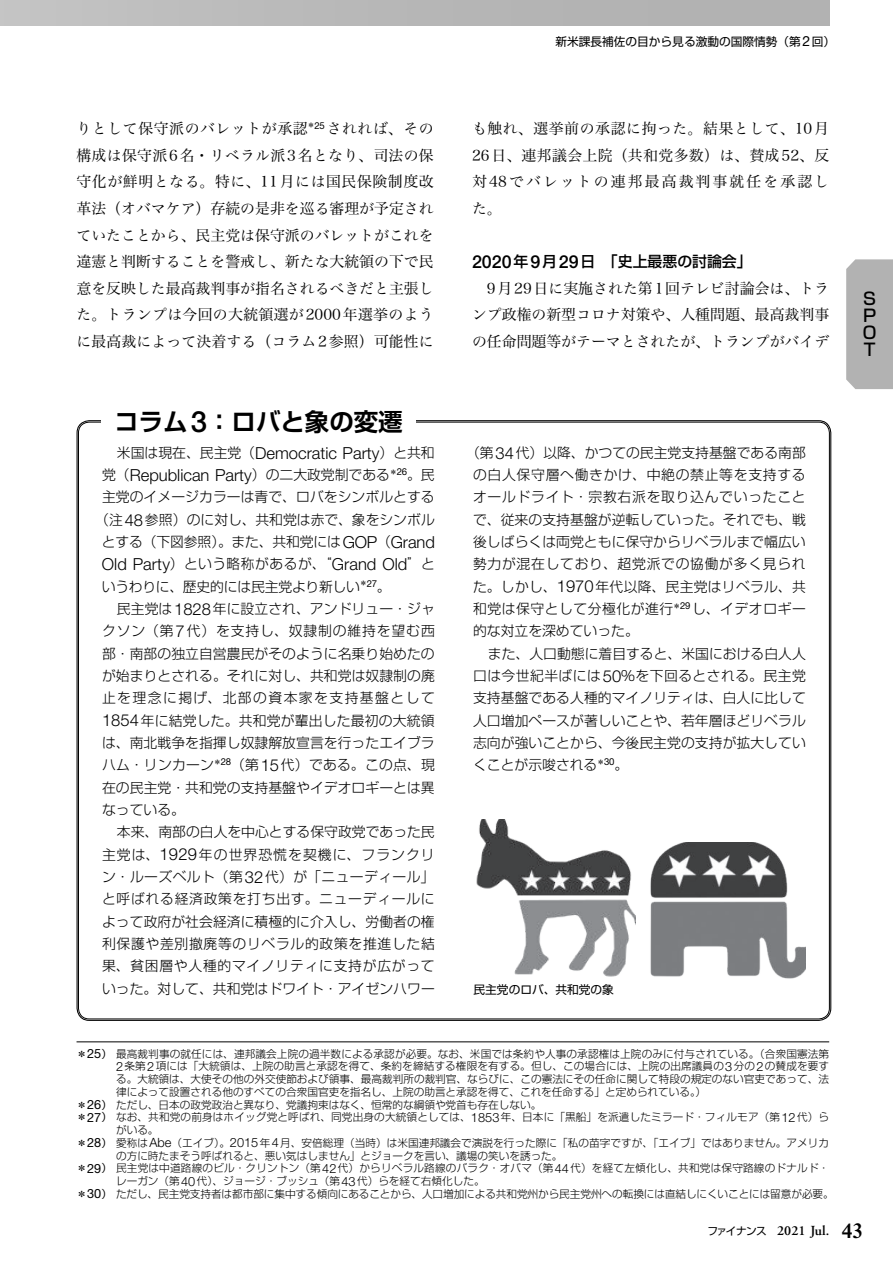
<style>
.page{position:relative;width:893px;height:1263px;background:#fff}
.page>*{position:absolute;margin:0;border:0;box-sizing:border-box;transform-origin:0 0}
.t1{font:700 24.45px "Shin Go Pr 6 N De";color:#000}
.t2{font:500 16.95px/17px "Shin Go Pr 6 N";color:#000;text-align:justify}
.t3{font:300 16.65px/22.4px "Helvetica Neue LT Std";color:#000;text-align:right}
.t4{font:14.85px/26.5px "Hiragino Serif Pr 6 N W3";letter-spacing:.01em;color:#000;text-align:justify}
.t5{font:500 14.85px "Shin Go Pr 6 N";color:#000}
.t6{font:300 13.8px/22.4px "Shin Go Pr 6 N";letter-spacing:.005em;color:#000;text-align:justify}
.t7{font:300 13.8px "Shin Go Pr 6 N";letter-spacing:.05em;color:#000}
.t8{font:300 13.8px "Shin Go Pr 6 N";letter-spacing:.075em;color:#000}
.t9{font:300 13.8px "Shin Go Pr 6 N";letter-spacing:.03em;color:#000}
.t10{font:300 13.8px "Shin Go Pr 6 N";letter-spacing:-.02em;color:#000}
.t11{font:300 13.8px "Shin Go Pr 6 N";letter-spacing:.065em;color:#000}
.t12{font:300 13.8px "Shin Go Pr 6 N";letter-spacing:.105em;color:#000}
.t13{font:600 13.8px "Adobe Garamond Pro";color:#000}
.t14{font:11.7px "Shin Go Pr 6 N";color:#000}
.t15{font:300 10.65px "Shin Go Pr 6 N";color:#000}
.s1{font-family:"Helvetica Neue LT Std";font-weight:500;font-size:29.4px}
.s2{font-family:"Shin Go Pr 6 N";font-size:13.8px}
.s3{font-family:"Helvetica Neue LT Std";font-size:16.65px}
.s4{font-family:"Helvetica Neue LT Std";font-size:14.1px}
.s5{font-family:"Helvetica Neue LT Std";font-size:17.85px}
.s6{font-weight:400}
.s7{font-family:"Helvetica Neue LT Std";font-weight:400;font-size:12.75px}
.s8{font-family:"Helvetica Neue LT Std";font-size:12.75px}
.s9{font-family:"Shin Go Pr 6 N";font-weight:400;font-size:10.65px}
.s10{font-family:"Times LT Std";font-size:21.3px}
</style>
<div class="page">
<hr style="left:77px;top:1041px;width:752px;height:1px;background:#000">
<img style="left:476px;top:820px;width:159px;height:157px">
<img style="left:650px;top:842px;width:155px;height:137px">
<div style="left:0;top:0;width:829px;height:26px;background:#b2b2b2"></div>
<div style="left:846px;top:259px;width:47px;height:130px;background:#b2b2b2"></div>
<p class="t4" style="left:77px;top:114px;width:359px">りとして保守派のバレットが承認<sup>＊</sup><sup>25</sup>されれば、その構成は保守派6名・リベラル派3名となり、司法の保守化が鮮明となる。特に、11月には国民保険制度改革法（オバマケア）存続の是非を巡る審理が予定されていたことから、民主党は保守派のバレットがこれを違憲と判断することを警戒し、新たな大統領の下で民意を反映した最高裁判事が指名されるべきだと主張した。トランプは今回の大統領選が2000年選挙のように最高裁によって決着する（コラム2参照）可能性に</p>
<h1 class="t1" style="left:114px;top:401px;width:290px">コラム<span class="s1">3</span>：ロバと象の変遷</h1>
<h3 class="t3" style="left:102px;top:441px;width:334px"><span class="s2">米国は現在、民主党（</span>Democratic Party<span class="s2">）と共和党（</span>Republican Party<span class="s2">）の二大政党制である</span><sup>＊</sup><sup>26</sup><span class="s2">。民</span></h3>
<p class="t6" style="left:95px;top:485px;width:341px;text-align:center">主党のイメージカラーは青で、ロバをシンボルとする（注<span class="s3">48</span>参照）のに対し、共和党は赤で、象をシンボルとする（下図参照）。また、共和党には<span class="s3">GOP</span>（<span class="s3">Grand</span></p>
<h3 class="t3" style="left:102px;top:553px;width:334px">Old Party<span class="s2">）という略称があるが、“</span>Grand Old<span class="s2">”と</span></h3>
<p class="t10" style="left:102px;top:575px;width:290px">いうわりに、歴史的には民主党より新しい<sup>＊</sup><sup>27</sup>。</p>
<p class="t6" style="left:117px;top:596px;width:319px">民主党は<span class="s3">1828</span>年に設立され、アンドリュー・ジャ</p>
<p class="t11" style="left:102px;top:620px;width:334px">クソン（第<span class="s3">7</span>代）を支持し、奴隷制の維持を望む西</p>
<p class="t6" style="left:102px;top:641px;width:334px">部・南部の独立自営農民がそのように名乗り始めたの</p>
<p class="t6" style="left:102px;top:663px;width:334px">が始まりとされる。それに対し、共和党は奴隷制の廃</p>
<p class="t12" style="left:102px;top:687px;width:334px">止を理念に掲げ、北部の資本家を支持基盤として</p>
<p class="t6" style="left:102px;top:708px;width:334px"><span class="s3">1854</span>年に結党した。共和党が輩出した最初の大統領</p>
<p class="t6" style="left:102px;top:730px;width:334px">は、南北戦争を指揮し奴隷解放宣言を行ったエイブラ</p>
<p class="t6" style="left:102px;top:753px;width:334px">ハム・リンカーン<sup>＊</sup><sup>28</sup>（第<span class="s3">15</span>代）である。この点、現</p>
<p class="t6" style="left:102px;top:775px;width:334px">在の民主党・共和党の支持基盤やイデオロギーとは異</p>
<p class="t6" style="left:102px;top:797px;width:84px">なっている。</p>
<p class="t6" style="left:117px;top:820px;width:319px">本来、南部の白人を中心とする保守政党であった民</p>
<p class="t8" style="left:102px;top:843px;width:334px">主党は、<span class="s3">1929</span>年の世界恐慌を契機に、フランクリ</p>
<p class="t9" style="left:102px;top:865px;width:334px">ン・ルーズベルト（第<span class="s3">32</span>代）が「ニューディール」</p>
<p class="t7" style="left:102px;top:888px;width:334px">と呼ばれる経済政策を打ち出す。ニューディールに</p>
<p class="t6" style="left:102px;top:909px;width:334px">よって政府が社会経済に積極的に介入し、労働者の権</p>
<p class="t7" style="left:102px;top:932px;width:334px">利保護や差別撤廃等のリベラル的政策を推進した結</p>
<p class="t7" style="left:102px;top:955px;width:334px">果、貧困層や人種的マイノリティに支持が広がって</p>
<p class="t6" style="left:102px;top:976px;width:334px">いった。対して、共和党はドワイト・アイゼンハワー</p>
<p class="t14" style="left:555px;top:32px;width:281px">新米課長補佐の目から見る激動の国際情勢（第<span class="s4">2</span>回）</p>
<h3 class="t4" style="left:472px;top:114px;width:359px">も触れ、選挙前の承認に拘った。結果として、10月26日、連邦議会上院（共和党多数）は、賛成52、反対48でバレットの連邦最高裁判事就任を承認し</h3>
<h3 class="t5" style="left:472px;top:249px;width:281px"><span class="s5">2020</span>年<span class="s5">9</span>月<span class="s5">29</span>日　「史上最悪の討論会」</h3>
<h3 class="t4" style="left:472px;top:274px;width:359px;text-indent:15px">9月29日に実施された第1回テレビ討論会は、トランプ政権の新型コロナ対策や、人種問題、最高裁判事の任命問題等がテーマとされたが、トランプがバイデ</h3>
<p class="t6" style="left:473px;top:440px;width:334px;text-indent:-7px">（第<span class="s3">34</span>代）以降、かつての民主党支持基盤である南部の白人保守層へ働きかけ、中絶の禁止等を支持するオールドライト・宗教右派を取り込んでいったことで、従来の支持基盤が逆転していった。それでも、戦後しばらくは両党ともに保守からリベラルまで幅広い勢力が混在しており、超党派での協働が多く見られた。しかし、<span class="s3">1970</span>年代以降、民主党はリベラル、共和党は保守として分極化が進行<sup>＊</sup><sup>29</sup>し、イデオロギー的な対立を深めていった。</p>
<p class="t6" style="left:473px;top:641px;width:334px;text-indent:15px">また、人口動態に着目すると、米国における白人人口は今世紀半ばには<span class="s3">50</span>％を下回るとされる。民主党支持基盤である人種的マイノリティは、白人に比して人口増加ペースが著しいことや、若年層ほどリベラル志向が強いことから、今後民主党の支持が拡大していくことが示唆される<sup>＊</sup><sup>30</sup>。</p>
<p class="t14" style="left:474px;top:980px;width:142px">民主党のロバ、共和党の象</p>
<p class="t15" style="left:77px;top:1045px;width:754px"><span class="s6">＊</span><span class="s7">25</span><span class="s6">）</span>最高裁判事の就任には、連邦議会上院の過半数による承認が必要。なお、米国では条約や人事の承認権は上院のみに付与されている。（合衆国憲法第</p>
<p class="t15" style="left:116px;top:1057px;width:715px"><span class="s8">2</span>条第<span class="s8">2</span>項には「大統領は、上院の助言と承認を得て、条約を締結する権限を有する。但し、この場合には、上院の出席議員の<span class="s8">3</span>分の<span class="s8">2</span>の賛成を要す</p>
<p class="t15" style="left:116px;top:1070px;width:714px">る。大統領は、大使その他の外交使節および領事、最高裁判所の裁判官、ならびに、この憲法にその任命に関して特段の規定のない官吏であって、法</p>
<p class="t15" style="left:116px;top:1083px;width:591px">律によって設置される他のすべての合衆国官吏を指名し、上院の助言と承認を得て、これを任命する」と定められている。）</p>
<p class="t15" style="left:77px;top:1096px;width:466px"><span class="s6">＊</span><span class="s7">26</span><span class="s6">）</span>ただし、日本の政党政治と異なり、党議拘束はなく、恒常的な綱領や党首も存在しない。</p>
<p class="t15" style="left:77px;top:1108px;width:754px"><span class="s6">＊</span><span class="s7">27</span><span class="s6">）</span>なお、共和党の前身はホイッグ党と呼ばれ、同党出身の大統領としては、<span class="s8">1853</span>年、日本に「黒船」を派遣したミラード・フィルモア（第<span class="s8">12</span>代）ら</p>
<p class="t15" style="left:116px;top:1121px;width:44px">がいる。</p>
<p class="t15" style="left:77px;top:1134px;width:754px"><span class="s6">＊</span><span class="s7">28</span><span class="s6">）</span>愛称は<span class="s8">Abe</span>（エイブ）。<span class="s8">2015</span>年<span class="s8">4</span>月、安倍総理（当時）は米国連邦議会で演説を行った際に「私の苗字ですが、「エイブ」ではありません。アメリカ</p>
<p class="t15" style="left:116px;top:1147px;width:448px">の方に時たまそう呼ばれると、悪い気はしません」とジョークを言い、議場の笑いを誘った。</p>
<p class="t15" style="left:77px;top:1159px;width:754px"><span class="s6">＊</span><span class="s7">29</span><span class="s6">）</span>民主党は中道路線のビル・クリントン（第<span class="s8">42</span>代）からリベラル路線のバラク・オバマ（第<span class="s8">44</span>代）を経て左傾化し、共和党は保守路線のドナルド・</p>
<p class="t15" style="left:116px;top:1172px;width:370px">レーガン（第<span class="s8">40</span>代）、ジョージ・ブッシュ（第<span class="s8">43</span>代）らを経て右傾化した。</p>
<p class="t15" style="left:77px;top:1185px;width:759px"><span class="s6">＊</span><span class="s7">30</span><span class="s6">）</span>ただし、民主党支持者は都市部に集中する傾向にあることから、人口増加による共和党州から民主党州への転換には直結しにくいことには留意が必要。</p>
<h2 class="t2" style="left:861px;top:290px;width:16px">ＳＰＯＴ</h2>
<p class="t13" style="left:707px;top:1223px;width:157px"><span class="s9">ファイナンス</span> 2021 Jul. <span class="s10">43</span></p>
</div>
